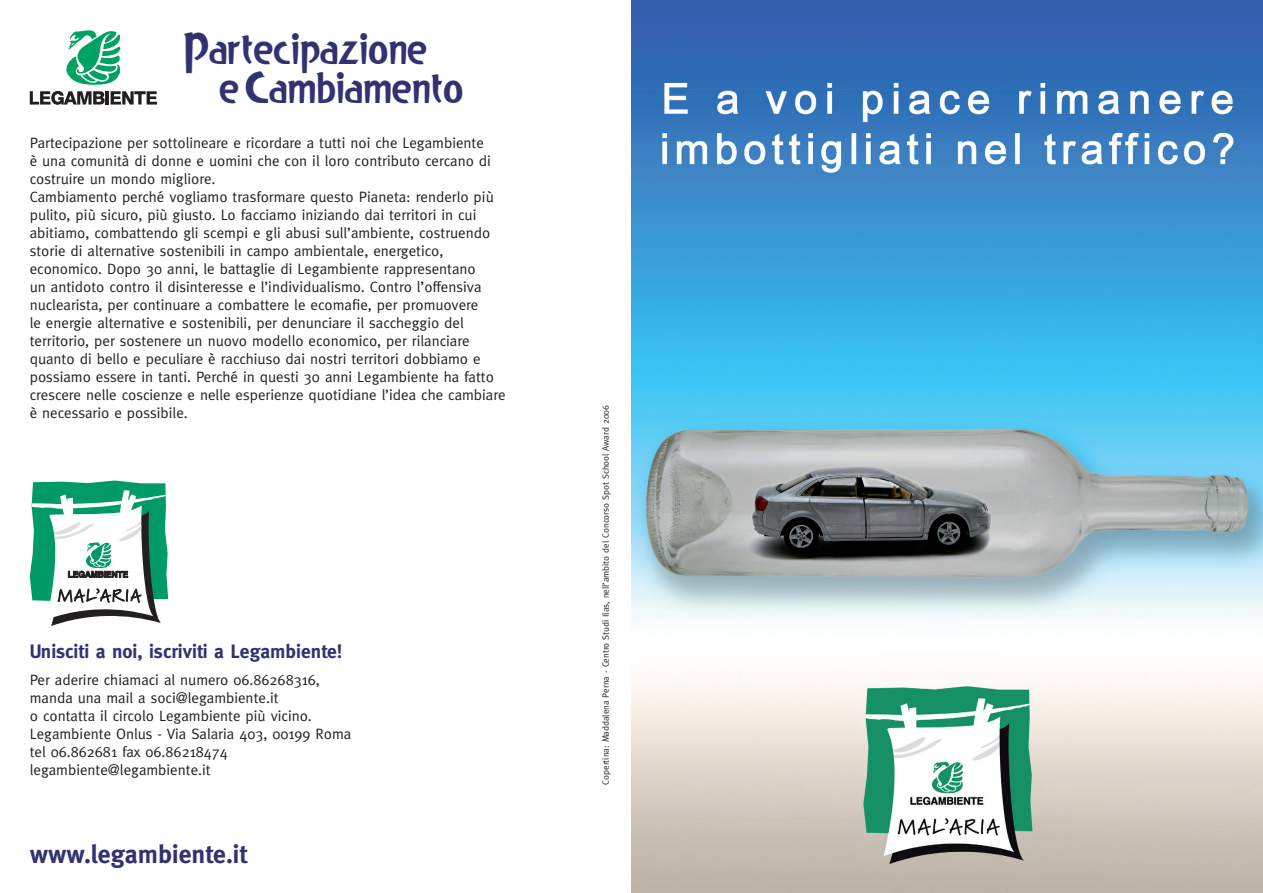
<style>
.page{position:relative;width:1263px;height:893px;background:#fff}
.page>*{position:absolute;margin:0;border:0;box-sizing:border-box;transform-origin:0 0}
.t1{font:45px "Legambiente Next";color:#313371}
.t2{font:700 25.8px "Meta";color:#313371}
.t3{font:700 19.5px "Meta";color:#313371}
.t4{font:15px/18px "Meta";color:#231f20}
.t5{font:9px "Meta";color:#231f20}
</style>
<div class="page">
<svg style="left:30px;top:30px;width:127px;height:75px"></svg>
<img style="left:631px;top:0;width:632px;height:893px">
<svg style="left:30px;top:480px;width:138px;height:146px"></svg>
<p class="t1" style="left:183px;top:19px;width:245px">Partecipazione</p>
<p class="t1" style="left:219px;top:58px;width:246px">e Cambiamento</p>
<p class="t4" style="left:30px;top:134px;width:463px">Partecipazione per sottolineare e ricordare a tutti noi che Legambiente è una comunità di donne e uomini che con il loro contributo cercano di costruire un mondo migliore.</p>
<p class="t4" style="left:30px;top:188px;width:477px">Cambiamento perché vogliamo trasformare questo Pianeta: renderlo più pulito, più sicuro, più giusto. Lo facciamo iniziando dai territori in cui abitiamo, combattendo gli scempi e gli abusi sull’ambiente, costruendo storie di alternative sostenibili in campo ambientale, energetico, economico. Dopo 30 anni, le battaglie di Legambiente rappresentano<br>un antidoto contro il disinteresse e l’individualismo. Contro l’offensiva nuclearista, per continuare a combattere le ecomafie, per promuovere<br>le energie alternative e sostenibili, per denunciare il saccheggio del territorio, per sostenere un nuovo modello economico, per rilanciare quanto di bello e peculiare è racchiuso dai nostri territori dobbiamo e possiamo essere in tanti. Perché in questi 30 anni Legambiente ha fatto crescere nelle coscienze e nelle esperienze quotidiane l’idea che cambiare è necessario e possibile.</p>
<p class="t3" style="left:30px;top:640px;width:314px">Unisciti a noi, iscriviti a Legambiente!</p>
<p class="t4" style="left:30px;top:670px;width:291px">Per aderire chiamaci al numero 06.86268316,</p>
<p class="t4" style="left:30px;top:688px;width:250px">manda una mail a soci@legambiente.it</p>
<p class="t4" style="left:30px;top:706px;width:284px">o contatta il circolo Legambiente più vicino.</p>
<p class="t4" style="left:30px;top:724px;width:323px">Legambiente Onlus - Via Salaria 403, 00199 Roma</p>
<p class="t4" style="left:30px;top:742px;width:200px">tel 06.862681 fax 06.86218474</p>
<p class="t4" style="left:30px;top:760px;width:182px">legambiente@legambiente.it</p>
<p class="t2" style="left:30px;top:839px;width:219px">www.legambiente.it</p>
<p class="t5" style="left:600px;top:785px;width:381px;rotate:-90deg">Copertina: Maddalena Perna - Centro Studi Ilas, nell’ambito del Concorso Spot School Award 2006</p>
</div>
